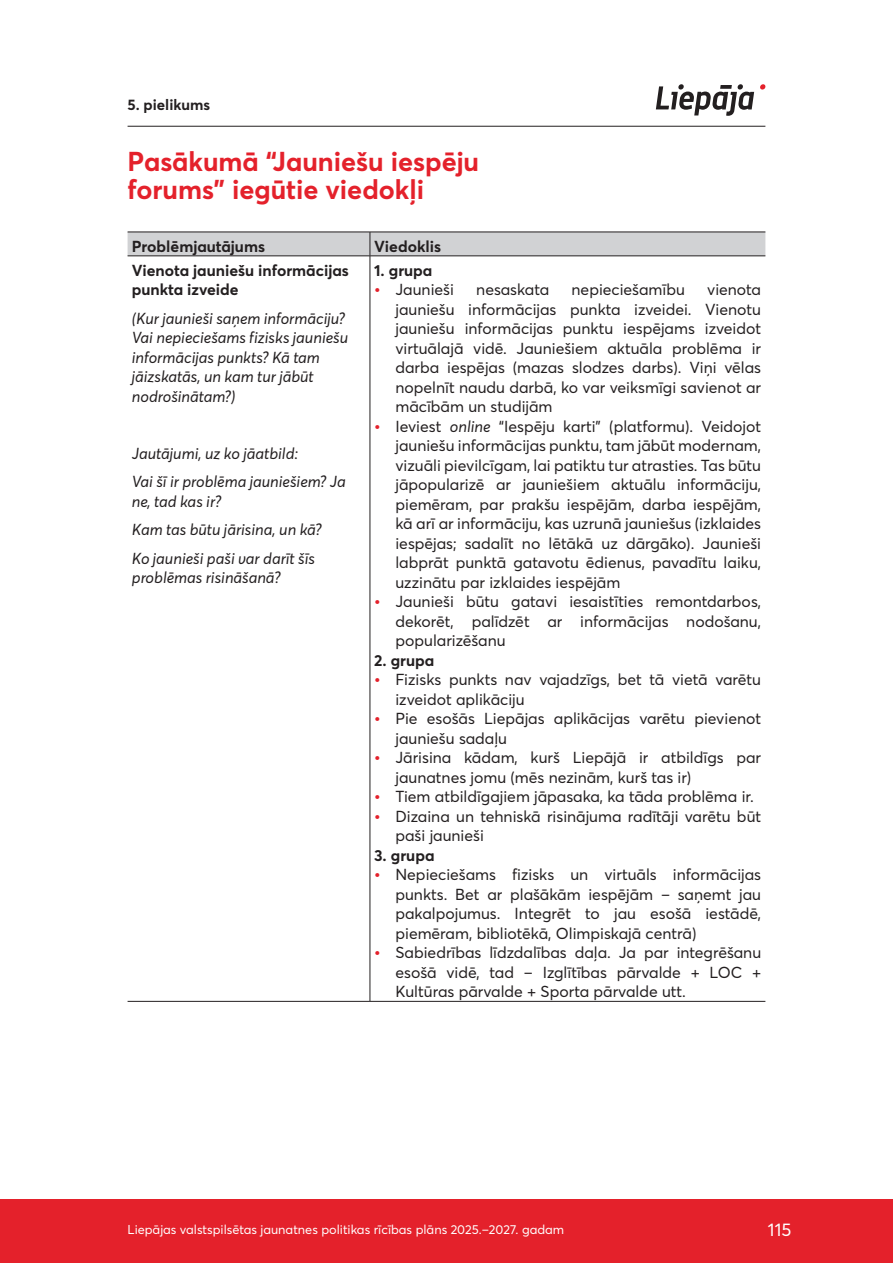
<style>
.page{position:relative;width:893px;height:1263px;background:#fff}
.page>*{position:absolute;margin:0;border:0;box-sizing:border-box;transform-origin:0 0}
.t1{font:700 27px/28.3px "Averta CY";color:#e4212b}
.t2{font:18px "Averta CY";color:#fff}
.t3{font:15.75px/19.5px "Averta CY";color:#231f20;text-align:justify}
.t4{font:italic 15.75px/19.5px "Averta CY";color:#231f20}
.t5{font:700 15.75px/19.5px "Averta CY";color:#231f20}
.t6{font:700 15px "Averta CY";color:#231f20}
.t7{font:12.75px "Averta CY";color:#fff}
.s1{font-weight:800;color:#e4212b}
.s2{font-style:italic}
</style>
<div class="page">
<div style="left:0;top:1199px;width:893px;height:64px;background:#e4212b"></div>
<svg style="left:760px;top:84px;width:5px;height:6px"></svg>
<svg style="left:656px;top:84px;width:98px;height:32px"></svg>
<hr style="left:128px;top:126px;width:637px;height:1px;background:#231f20">
<svg style="left:128px;top:232px;width:637px;height:24px;background:#c8c9cb"></svg>
<hr style="left:128px;top:256px;width:242px;height:1px;background:#231f20">
<hr style="left:370px;top:256px;width:395px;height:1px;background:#231f20">
<hr style="left:370px;top:256px;width:1px;height:745px;background:#231f20">
<hr style="left:128px;top:1001px;width:242px;height:1px;background:#231f20">
<hr style="left:370px;top:1001px;width:395px;height:1px;background:#231f20">
<p class="t6" style="left:128px;top:94px;width:84px">5. pielikums</p>
<h1 class="t1" style="left:128px;top:146px;width:353px">Pasākumā “Jauniešu iespēju forums” iegūtie viedokļi</h1>
<p class="t5" style="left:132px;top:236px;width:135px">Problēmjautājums</p>
<p class="t5" style="left:374px;top:236px;width:68px">Viedoklis</p>
<p class="t5" style="left:132px;top:259px;width:219px">Vienota jauniešu informācijas punkta izveide</p>
<p class="t4" style="left:132px;top:308px;width:218px">(Kur jaunieši saņem informāciju?<br>Vai nepieciešams fizisks jauniešu informācijas punkts? Kā tam jāizskatās, un kam tur jābūt nodrošinātam?)</p>
<p class="t5" style="left:374px;top:259px;width:60px">1. grupa</p>
<p class="t3" style="left:374px;top:279px;width:81px"><span class="s1">•</span> Jaunieši</p>
<p class="t3" style="left:476px;top:279px;width:74px">nesaskata</p>
<p class="t3" style="left:572px;top:279px;width:115px">nepieciešamību</p>
<p class="t3" style="left:395px;top:279px;width:367px;text-indent:312px">vienota jauniešu informācijas punkta izveidei. Vienotu jauniešu informācijas punktu iespējams izveidot virtuālajā vidē. Jauniešiem aktuāla problēma ir darba iespējas (mazas slodzes darbs). Viņi vēlas nopelnīt naudu darbā, ko var veiksmīgi savienot ar mācībām un studijām</p>
<p class="t3" style="left:395px;top:416px;width:367px;text-indent:-21px"><span class="s1">•</span> Ieviest <span class="s2">online</span> “Iespēju karti” (platformu). Veidojot jauniešu informācijas punktu, tam jābūt modernam, vizuāli pievilcīgam, lai patiktu tur atrasties. Tas būtu jāpopularizē ar jauniešiem aktuālu informāciju, piemēram, par prakšu iespējām, darba iespējām, kā arī ar informāciju, kas uzrunā jauniešus (izklaides iespējas; sadalīt no lētākā uz dārgāko). Jaunieši labprāt punktā gatavotu ēdienus, pavadītu laiku, uzzinātu par izklaides iespējām</p>
<p class="t3" style="left:395px;top:591px;width:367px;text-indent:-21px"><span class="s1">•</span> Jaunieši būtu gatavi iesaistīties remontdarbos, dekorēt, palīdzēt ar informācijas nodošanu, popularizēšanu</p>
<p class="t5" style="left:374px;top:649px;width:62px">2. grupa</p>
<p class="t3" style="left:395px;top:669px;width:367px;text-indent:-21px"><span class="s1">•</span> Fizisks punkts nav vajadzīgs, bet tā vietā varētu izveidot aplikāciju</p>
<p class="t3" style="left:395px;top:708px;width:367px;text-indent:-21px"><span class="s1">•</span> Pie esošās Liepājas aplikācijas varētu pievienot jauniešu sadaļu</p>
<p class="t3" style="left:395px;top:747px;width:367px;text-indent:-21px"><span class="s1">•</span> Jārisina kādam, kurš Liepājā ir atbildīgs par jaunatnes jomu (mēs nezinām, kurš tas ir)</p>
<p class="t3" style="left:374px;top:786px;width:381px"><span class="s1">•</span> Tiem atbildīgajiem jāpasaka, ka tāda problēma ir.</p>
<p class="t3" style="left:395px;top:806px;width:367px;text-indent:-21px"><span class="s1">•</span> Dizaina un tehniskā risinājuma radītāji varētu būt paši jaunieši</p>
<p class="t5" style="left:374px;top:844px;width:62px">3. grupa</p>
<p class="t3" style="left:395px;top:864px;width:367px;text-indent:-21px"><span class="s1">•</span> Nepieciešams fizisks un virtuāls informācijas punkts. Bet ar plašākām iespējām – saņemt jau pakalpojumus. Integrēt to jau esošā iestādē, piemēram, bibliotēkā, Olimpiskajā centrā)</p>
<p class="t3" style="left:395px;top:942px;width:367px;text-indent:-21px"><span class="s1">•</span> Sabiedrības līdzdalības daļa. Ja par integrēšanu esošā vidē, tad – Izglītības pārvalde + LOC + Kultūras pārvalde + Sporta pārvalde utt.</p>
<p class="t4" style="left:132px;top:439px;width:215px;line-height:28.5px">Jautājumi, uz ko jāatbild:<br>Vai šī ir problēma jauniešiem? Ja</p>
<p class="t4" style="left:132px;top:487px;width:192px;line-height:28.5px">ne, tad kas ir?<br>Kam tas būtu jārisina, un kā?<br>Ko jaunieši paši var darīt šīs</p>
<p class="t4" style="left:132px;top:568px;width:150px">problēmas risināšanā?</p>
<p class="t7" style="left:128px;top:1221px;width:438px">Liepājas valstspilsētas jaunatnes politikas rīcības plāns 2025.–2027. gadam</p>
<p class="t2" style="left:768px;top:1217px;width:25px">115</p>
</div>
